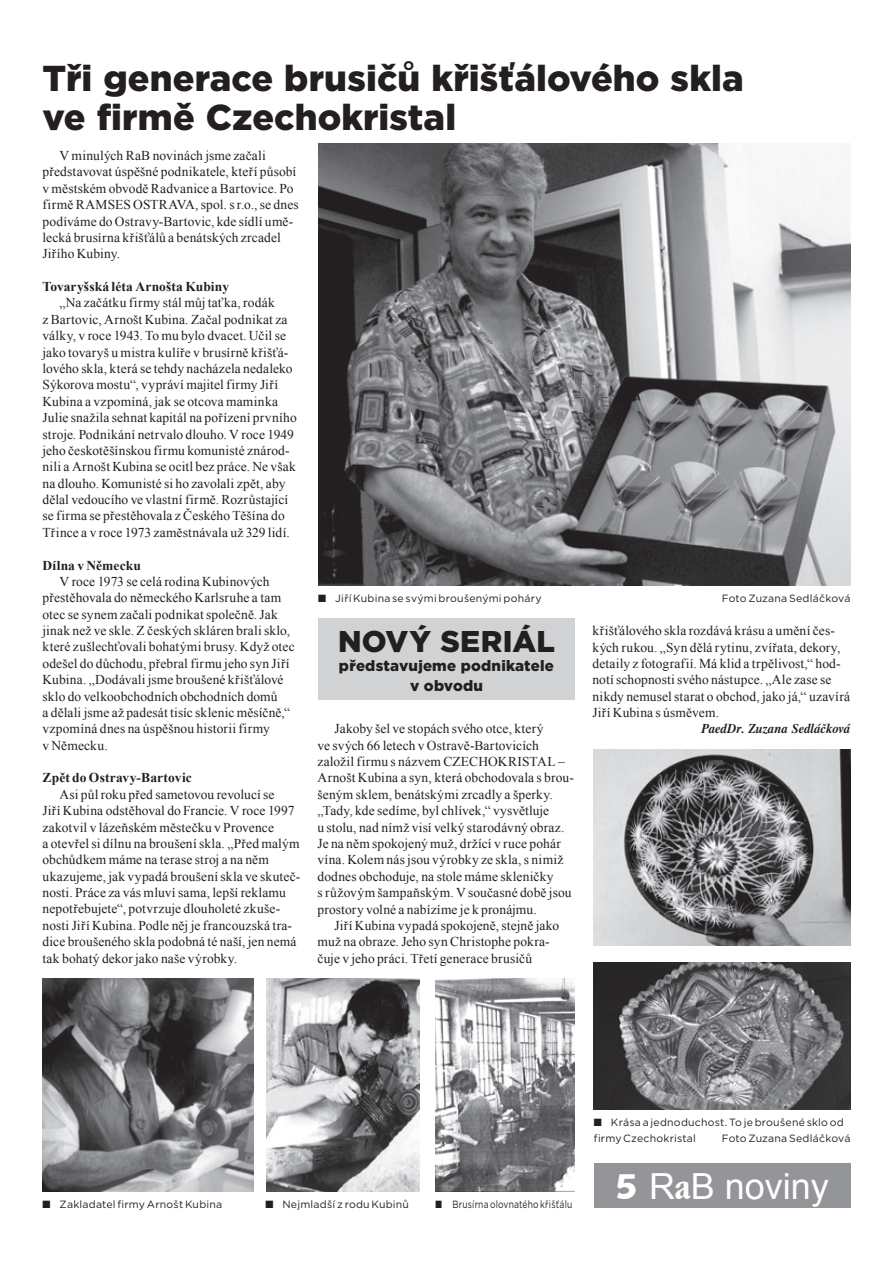
<style>
.page{position:relative;width:893px;height:1263px;background:#fff}
.page>*{position:absolute;margin:0;border:0;box-sizing:border-box;transform-origin:0 0}
.t1{font:900 36px/39px "Gotham";letter-spacing:.005em;color:#231f20}
.t2{font:36px "Arial";color:#fff}
.t3{font:900 30px "Gotham";letter-spacing:.02em;color:#231f20}
.t4{font:900 15px/19.5px "Gotham";letter-spacing:.01em;color:#231f20;text-align:center}
.t5{font:13.5px/16.4px "Times New Roman";letter-spacing:.01em;color:#231f20}
.t6{font:700 13.5px "Times New Roman";letter-spacing:.01em;color:#231f20}
.t7{font:italic 700 13.5px "Dutch 801 Rm BTCE";letter-spacing:.01em;color:#231f20;scale:.95 1}
.t8{font:10.5px/16.4px "Gotham";letter-spacing:.02em;color:#231f20}
.t9{font:10.5px "Gotham";letter-spacing:.02em;color:#231f20;scale:.81 1}
.s1{font-family:"Dixieland Normal"}
.s2{font-family:"Humanist 531 BT Black A"}
.s3{font-family:"Garamond IT Cby BT";font-weight:700;font-stretch:condensed}
</style>
<div class="page">
<div style="left:594px;top:1163px;width:256px;height:45px;background:#939598"></div>
<img style="left:318px;top:144px;width:532px;height:442px">
<div style="left:318px;top:618px;width:257px;height:81px;background:#d1d2d4"></div>
<img style="left:435px;top:979px;width:140px;height:212px">
<img style="left:594px;top:962px;width:256px;height:148px">
<img style="left:594px;top:749px;width:256px;height:197px">
<img style="left:43px;top:979px;width:210px;height:212px">
<img style="left:266px;top:979px;width:154px;height:212px">
<h1 class="t1" style="left:43px;top:58px;width:703px">Tři generace brusičů křišťálového skla ve firmě Czechokristal</h1>
<p class="t5" style="left:43px;top:147px;width:258px;text-indent:17px">V minulých RaB novinách jsme začali představovat úspěšné podnikatele, kteří působí v městském obvodě Radvanice a Bartovice. Po firmě RAMSES OSTRAVA, spol. s r.o., se dnes podíváme do Ostravy-Bartovic, kde sídlí umě&shy;lecká brusírna křišťálů a benátských zrcadel Jiřího Kubiny.</p>
<p class="t6" style="left:43px;top:277px;width:188px">Tovaryšská léta Arnošta Kubiny</p>
<p class="t5" style="left:43px;top:295px;width:256px;text-indent:17px">„Na začátku firmy stál můj taťka, rodák<br>z Bartovic, Arnošt Kubina. Začal podnikat za války, v roce 1943. To mu bylo dvacet. Učil se jako tovaryš u mistra kulíře v brusírně křišťá&shy;lového skla, která se tehdy nacházela nedaleko Sýkorova mostu“, vypráví majitel firmy Jiří Kubina a vzpomíná, jak se otcova maminka Julie snažila sehnat kapitál na pořízení prvního stroje. Podnikání netrvalo dlouho. V roce 1949 jeho českotěšínskou firmu komunisté znárod&shy;nili a Arnošt Kubina se ocitl bez práce. Ne však na dlouho. Komunisté si ho zavolali zpět, aby dělal vedoucího ve vlastní firmě. Rozrůstající se firma se přestěhovala z Českého Těšína do Třince a v roce 1973 zaměstnávala už 329 lidí.</p>
<p class="t6" style="left:43px;top:556px;width:100px">Dílna v Německu</p>
<p class="t5" style="left:43px;top:573px;width:254px;text-indent:17px">V roce 1973 se celá rodina Kubinových přestěhovala do německého Karlsruhe a tam otec se synem začali podnikat společně. Jak jinak než ve skle. Z českých skláren brali sklo, které zušlechťovali bohatými brusy. Když otec odešel do důchodu, přebral firmu jeho syn Jiří Kubina. „Dodávali jsme broušené křišťálové sklo do velkoobchodních obchodních domů<br>a dělali jsme až padesát tisíc sklenic měsíčně,“ vzpomíná dnes na úspěšnou historii firmy<br>v Německu.</p>
<p class="t6" style="left:43px;top:768px;width:151px">Zpět do Ostravy-Bartovic</p>
<p class="t5" style="left:43px;top:786px;width:259px;text-indent:17px">Asi půl roku před sametovou revolucí se<br>Jiří Kubina odstěhoval do Francie. V roce 1997 zakotvil v lázeňském městečku v Provence<br>a otevřel si dílnu na broušení skla. „Před malým obchůdkem máme na terase stroj a na něm ukazujeme, jak vypadá broušení skla ve skuteč&shy;nosti. Práce za vás mluví sama, lepší reklamu nepotřebujete“, potvrzuje dlouholeté zkuše&shy;nosti Jiří Kubina. Podle něj je francouzská tra&shy;dice broušeného skla podobná té naší, jen nemá tak bohatý dekor jako naše výrobky.</p>
<p class="t8" style="left:318px;top:590px;width:225px"><span class="s1">Q</span> Jiří Kubina se svými broušenými poháry</p>
<p class="t8" style="left:722px;top:590px;width:130px">Foto Zuzana Sedláčková</p>
<h2 class="t3" style="left:338px;top:620px;width:218px">Nový seriál</h2>
<p class="t4" style="left:339px;top:656px;width:216px">představujeme podnikatele v obvodu</p>
<p class="t5" style="left:317px;top:720px;width:258px;text-indent:17px">Jakoby šel ve stopách svého otce, který<br>ve svých 66 letech v Ostravě-Bartovicích založil firmu s názvem CZECHOKRISTAL – Arnošt Kubina a syn, která obchodovala s brou&shy;šeným sklem, benátskými zrcadly a šperky. „Tady, kde sedíme, byl chlívek,“ vysvětluje<br>u stolu, nad nímž visí velký starodávný obraz.<br>Je na něm spokojený muž, držící v ruce pohár vína. Kolem nás jsou výrobky ze skla, s nimiž dodnes obchoduje, na stole máme skleničky<br>s růžovým šampaňským. V současné době jsou prostory volné a nabízíme je k pronájmu.</p>
<p class="t5" style="left:317px;top:917px;width:243px;text-indent:17px">Jiří Kubina vypadá spokojeně, stejně jako muž na obraze. Jeho syn Christophe pokra&shy;čuje v jeho práci. Třetí generace brusičů</p>
<p class="t5" style="left:592px;top:622px;width:259px">křišťálového skla rozdává krásu a umění čes&shy;kých rukou. „Syn dělá rytinu, zvířata, dekory, detaily z fotografií. Má klid a trpělivost,“ hod&shy;notí schopnosti svého nástupce. „Ale zase se nikdy nemusel starat o obchod, jako já,“ uzavírá Jiří Kubina s úsměvem.</p>
<p class="t7" style="left:701px;top:720px;width:158px">PaedDr. Zuzana Sedláčková</p>
<p class="t8" style="left:594px;top:1114px;width:251px"><span class="s1">Q</span> Krása a jednoduchost. To jebroušené sklo od firmy Czechokristal</p>
<p class="t8" style="left:722px;top:1130px;width:130px">Foto Zuzana Sedláčková</p>
<p class="t8" style="left:43px;top:1196px;width:181px"><span class="s1">Q</span> Zakladatel firmy Arnošt Kubina</p>
<p class="t8" style="left:265px;top:1196px;width:145px"><span class="s1">Q</span> Nejmladší z rodu Kubinů</p>
<p class="t9" style="left:435px;top:1197px;width:171px"><span class="s1">Q</span> Brusírna olovnatého křišťálu</p>
<h1 class="t2" style="left:615px;top:1163px;width:215px"><span class="s2">5</span> R<span class="s3">a</span>B noviny</h1>
</div>
